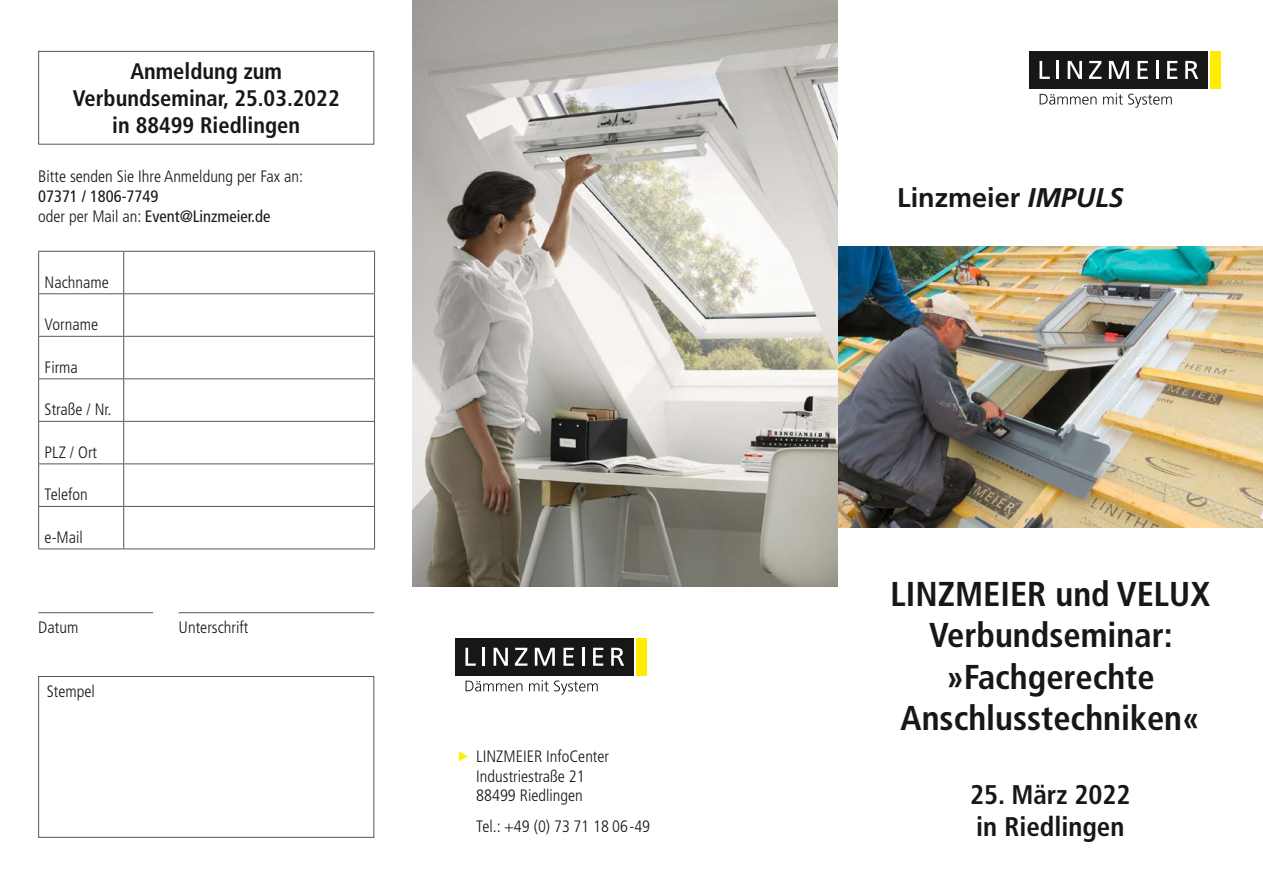
<style>
.page{position:relative;width:1263px;height:893px;background:#fff}
.page>*{position:absolute;margin:0;border:0;box-sizing:border-box;transform-origin:0 0}
.t1{font:700 condensed 34.5px/41.4px "Frutiger LT";color:#181716;text-align:center}
.t2{font:700 condensed 27px/32.4px "Frutiger LT";color:#181716}
.t3{font:700 27px "Frutiger LT";color:#181716}
.t4{font:700 condensed 22.5px/27px "Frutiger LT";color:#181716;text-align:center}
.t5{font:300 condensed 16.5px/19.5px "Frutiger LT";color:#181716;text-align:center}
.t6{font:condensed 16.5px/19.8px "Frutiger LT";color:#181716}
.s1{font-weight:300}
.s2{font-family:"Lucida Sans Unicode";font-weight:400;font-stretch:normal;font-size:30px;color:#ffed00}
.s3{font-style:italic}
</style>
<div class="page">
<div style="left:38px;top:51px;width:336px;height:94px;border:1px solid #565655"></div>
<hr style="left:38px;top:251px;width:86px;height:1px;background:#565655">
<hr style="left:38px;top:252px;width:1px;height:41px;background:#565655">
<hr style="left:124px;top:251px;width:251px;height:1px;background:#565655">
<hr style="left:123px;top:252px;width:1px;height:41px;background:#565655">
<hr style="left:374px;top:252px;width:1px;height:41px;background:#565655">
<hr style="left:38px;top:293px;width:86px;height:1px;background:#565655">
<hr style="left:38px;top:294px;width:1px;height:42px;background:#565655">
<hr style="left:124px;top:293px;width:251px;height:1px;background:#565655">
<hr style="left:123px;top:294px;width:1px;height:42px;background:#565655">
<hr style="left:374px;top:294px;width:1px;height:42px;background:#565655">
<hr style="left:38px;top:336px;width:86px;height:1px;background:#565655">
<hr style="left:38px;top:337px;width:1px;height:41px;background:#565655">
<hr style="left:124px;top:336px;width:251px;height:1px;background:#565655">
<hr style="left:123px;top:337px;width:1px;height:41px;background:#565655">
<hr style="left:374px;top:337px;width:1px;height:41px;background:#565655">
<hr style="left:38px;top:378px;width:86px;height:1px;background:#565655">
<hr style="left:38px;top:379px;width:1px;height:42px;background:#565655">
<hr style="left:124px;top:378px;width:251px;height:1px;background:#565655">
<hr style="left:123px;top:379px;width:1px;height:42px;background:#565655">
<hr style="left:374px;top:379px;width:1px;height:42px;background:#565655">
<hr style="left:38px;top:421px;width:86px;height:1px;background:#565655">
<hr style="left:38px;top:422px;width:1px;height:41px;background:#565655">
<hr style="left:124px;top:421px;width:251px;height:1px;background:#565655">
<hr style="left:123px;top:422px;width:1px;height:41px;background:#565655">
<hr style="left:374px;top:422px;width:1px;height:41px;background:#565655">
<hr style="left:38px;top:463px;width:86px;height:1px;background:#565655">
<hr style="left:38px;top:464px;width:1px;height:42px;background:#565655">
<hr style="left:124px;top:463px;width:251px;height:1px;background:#565655">
<hr style="left:123px;top:464px;width:1px;height:42px;background:#565655">
<hr style="left:374px;top:464px;width:1px;height:42px;background:#565655">
<hr style="left:38px;top:506px;width:86px;height:1px;background:#565655">
<hr style="left:38px;top:507px;width:1px;height:42px;background:#565655">
<hr style="left:124px;top:506px;width:251px;height:1px;background:#565655">
<hr style="left:123px;top:507px;width:1px;height:42px;background:#565655">
<hr style="left:374px;top:507px;width:1px;height:42px;background:#565655">
<hr style="left:38px;top:549px;width:86px;height:1px;background:#565655">
<hr style="left:124px;top:549px;width:251px;height:1px;background:#565655">
<hr style="left:38px;top:612px;width:115px;height:1px;background:#565655">
<hr style="left:179px;top:612px;width:195px;height:1px;background:#565655">
<div style="left:38px;top:676px;width:336px;height:162px;border:1px solid #565655"></div>
<svg style="left:1040px;top:94px;width:56px;height:11px"></svg>
<svg style="left:1103px;top:93px;width:69px;height:15px"></svg>
<div style="left:1029px;top:51px;width:178px;height:38px;background:#181716"></div>
<svg style="left:1039px;top:61px;width:11px;height:18px"></svg>
<hr style="left:1056px;top:61px;width:3px;height:18px;background:#fff">
<svg style="left:1068px;top:61px;width:14px;height:18px"></svg>
<svg style="left:1089px;top:61px;width:12px;height:18px"></svg>
<svg style="left:1109px;top:61px;width:20px;height:18px"></svg>
<svg style="left:1137px;top:61px;width:11px;height:18px"></svg>
<svg style="left:1156px;top:61px;width:2px;height:18px"></svg>
<svg style="left:1167px;top:61px;width:10px;height:18px"></svg>
<svg style="left:1185px;top:61px;width:13px;height:18px"></svg>
<div style="left:1210px;top:51px;width:10px;height:38px;background:#ffed00"></div>
<img style="left:838px;top:247px;width:425px;height:280px">
<svg style="left:465px;top:681px;width:57px;height:10px"></svg>
<svg style="left:529px;top:680px;width:69px;height:15px"></svg>
<div style="left:455px;top:638px;width:178px;height:38px;background:#181716"></div>
<svg style="left:465px;top:648px;width:11px;height:18px"></svg>
<hr style="left:482px;top:648px;width:3px;height:18px;background:#fff">
<svg style="left:494px;top:648px;width:14px;height:18px"></svg>
<svg style="left:515px;top:648px;width:12px;height:18px"></svg>
<svg style="left:535px;top:648px;width:20px;height:18px"></svg>
<svg style="left:563px;top:648px;width:11px;height:18px"></svg>
<svg style="left:582px;top:648px;width:2px;height:18px"></svg>
<svg style="left:593px;top:648px;width:10px;height:18px"></svg>
<svg style="left:611px;top:648px;width:13px;height:18px"></svg>
<div style="left:636px;top:638px;width:10px;height:38px;background:#ffed00"></div>
<img style="left:412px;top:0;width:426px;height:587px">
<h3 class="t4" style="left:73px;top:58px;width:268px">Anmeldung zum<br>Verbundseminar, 25.03.2022 in 88499 Riedlingen</h3>
<p class="t5" style="left:38px;top:167px;width:266px">Bitte senden Sie Ihre Anmeldung per Fax an:</p>
<p class="t6" style="left:38px;top:187px;width:234px">07371 / 1806-7749<br><span class="s1">oder per Mail an:</span> Event@Linzmeier.de</p>
<p class="t5" style="left:45px;top:273px;width:66px">Nachname</p>
<p class="t5" style="left:45px;top:315px;width:55px">Vorname</p>
<p class="t5" style="left:45px;top:358px;width:35px">Firma</p>
<p class="t5" style="left:45px;top:400px;width:68px">Straße / Nr.</p>
<p class="t5" style="left:45px;top:443px;width:54px">PLZ / Ort</p>
<p class="t5" style="left:45px;top:485px;width:45px">Telefon</p>
<p class="t5" style="left:45px;top:528px;width:40px">e-Mail</p>
<p class="t5" style="left:38px;top:618px;width:42px">Datum</p>
<p class="t5" style="left:179px;top:618px;width:71px">Unterschrift</p>
<p class="t5" style="left:47px;top:682px;width:49px">Stempel</p>
<p class="t5" style="left:455px;top:747px;width:156px"><span class="s2">▸</span> LINZMEIER InfoCenter<br>Industriestraße 21<br>88499 Riedlingen</p>
<p class="t5" style="left:476px;top:816px;width:175px">Tel.: +49 (0) 73 71 18 06-49</p>
<h2 class="t3" style="left:897px;top:182px;width:228px">Linzmeier <span class="s3">IMPULS</span></h2>
<h1 class="t1" style="left:890px;top:573px;width:321px">LINZMEIER und VELUX<br>Verbundseminar: »Fachgerechte<br>Anschlusstechniken«</h1>
<h2 class="t2" style="left:970px;top:778px;width:162px">25. März 2022 in Riedlingen</h2>
</div>
